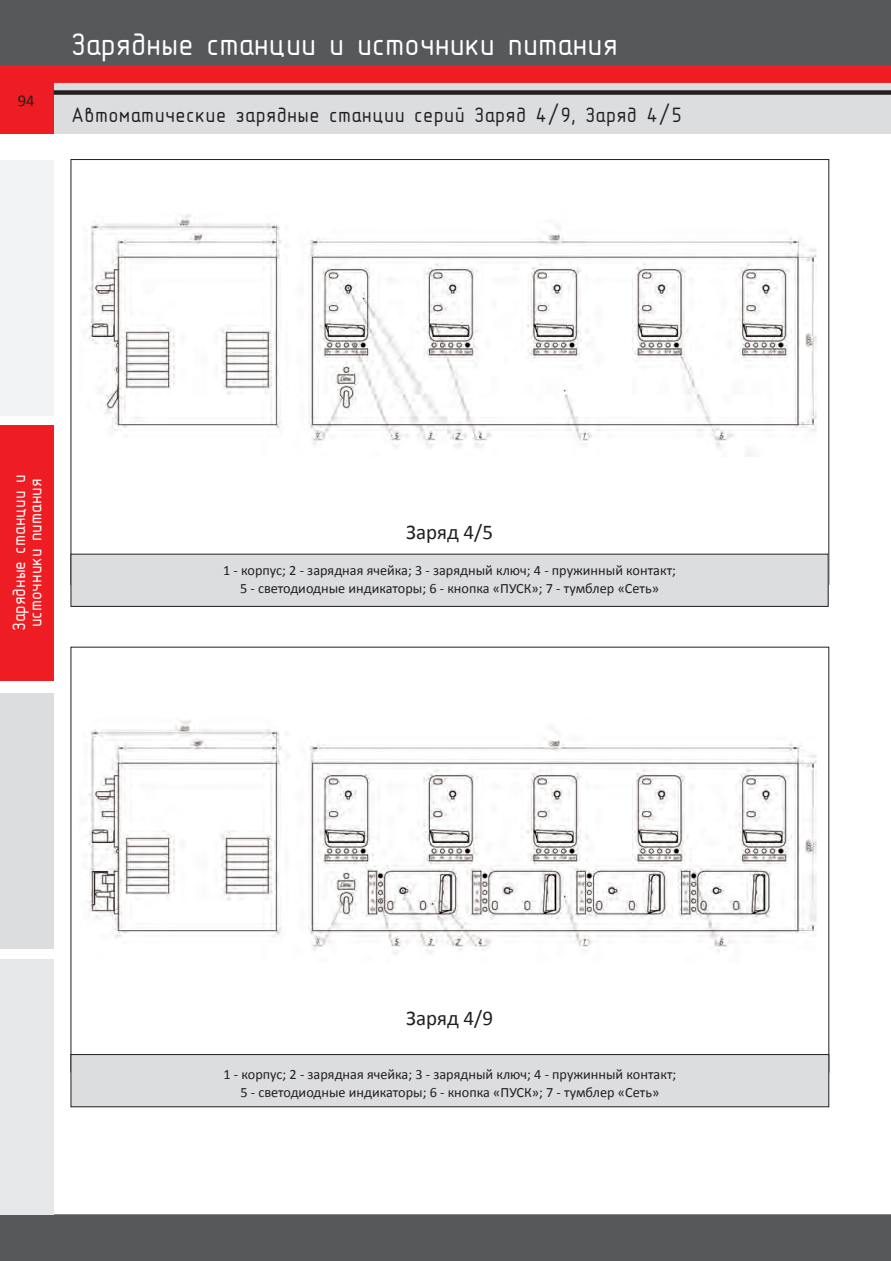
<style>
.page{position:relative;width:891px;height:1261px;background:#fff}
.page>*{position:absolute;margin:0;border:0;box-sizing:border-box;transform-origin:0 0}
.t1{font:31.5px "GOST 2.304 81 type B";color:#fff}
.Заголовок{font:21px "GOST 2.304 81 type B";letter-spacing:.02em;color:#231f20}
.Общий_текст{font:21px "Calibri";color:#231f20}
.t2{font:18px/16.5px "GOST 2.304 81 type B";color:#fff}
.t3{font:16.5px "Calibri";color:#231f20}
.Общий_текст-2{font:14.25px "Calibri";color:#231f20}
</style>
<div class="page">
<div style="left:0;top:0;width:890px;height:66px;background:#57585a"></div>
<div style="left:0;top:66px;width:890px;height:17px;background:#ee1d23"></div>
<div style="left:54px;top:83px;width:836px;height:51px;background:#dcdddf"></div>
<div style="left:0;top:66px;width:54px;height:68px;background:#ee1d23"></div>
<div style="left:54px;top:90px;width:836px;height:5px;background:#231f20"></div>
<div style="left:0;top:160px;width:54px;height:255px;background:#f2f3f4"></div>
<div style="left:0;top:693px;width:54px;height:256px;background:#dcdddf"></div>
<div style="left:0;top:959px;width:54px;height:256px;background:#e6e7e9"></div>
<div style="left:0;top:425px;width:53px;height:255px;background:#ee1d23"></div>
<img style="left:86px;top:720px;width:731px;height:234px">
<div style="left:71px;top:1054px;width:757px;height:53px;background:#dcdddf"></div>
<div style="left:71px;top:1054px;width:757px;height:53px;border:1px solid #231f20"></div>
<img style="left:88px;top:214px;width:729px;height:242px">
<div style="left:71px;top:554px;width:756px;height:52px;background:#dcdddf"></div>
<div style="left:0;top:1214px;width:891px;height:47px;background:#57585a"></div>
<p class="t3" style="left:18px;top:90px;width:18px">94</p>
<h1 class="t1" style="left:71px;top:27px;width:548px">Зарядные станции и источники питания</h1>
<p class="Заголовок" style="left:71px;top:103px;width:611px">Автоматические зарядные станции серий Заряд 4/9, Заряд 4/5</p>
<p class="t2" style="left:11px;top:631px;width:158px;rotate:-90deg">Зарядные станции и источники питания</p>
<p class="Общий_текст" style="left:406px;top:518px;width:88px">Заряд 4/5</p>
<p class="Общий_текст-2" style="left:223px;top:561px;width:454px">1 - корпус; 2 - зарядная ячейка; 3 - зарядный ключ; 4 - пружинный контакт;</p>
<p class="Общий_текст-2" style="left:240px;top:579px;width:420px">5 - светодиодные индикаторы; 6 - кнопка «ПУСК»; 7 - тумблер «Сеть»</p>
<p class="Общий_текст" style="left:406px;top:1004px;width:88px">Заряд 4/9</p>
<p class="Общий_текст-2" style="left:223px;top:1065px;width:454px">1 - корпус; 2 - зарядная ячейка; 3 - зарядный ключ; 4 - пружинный контакт;</p>
<p class="Общий_текст-2" style="left:240px;top:1083px;width:420px">5 - светодиодные индикаторы; 6 - кнопка «ПУСК»; 7 - тумблер «Сеть»</p>
</div>
